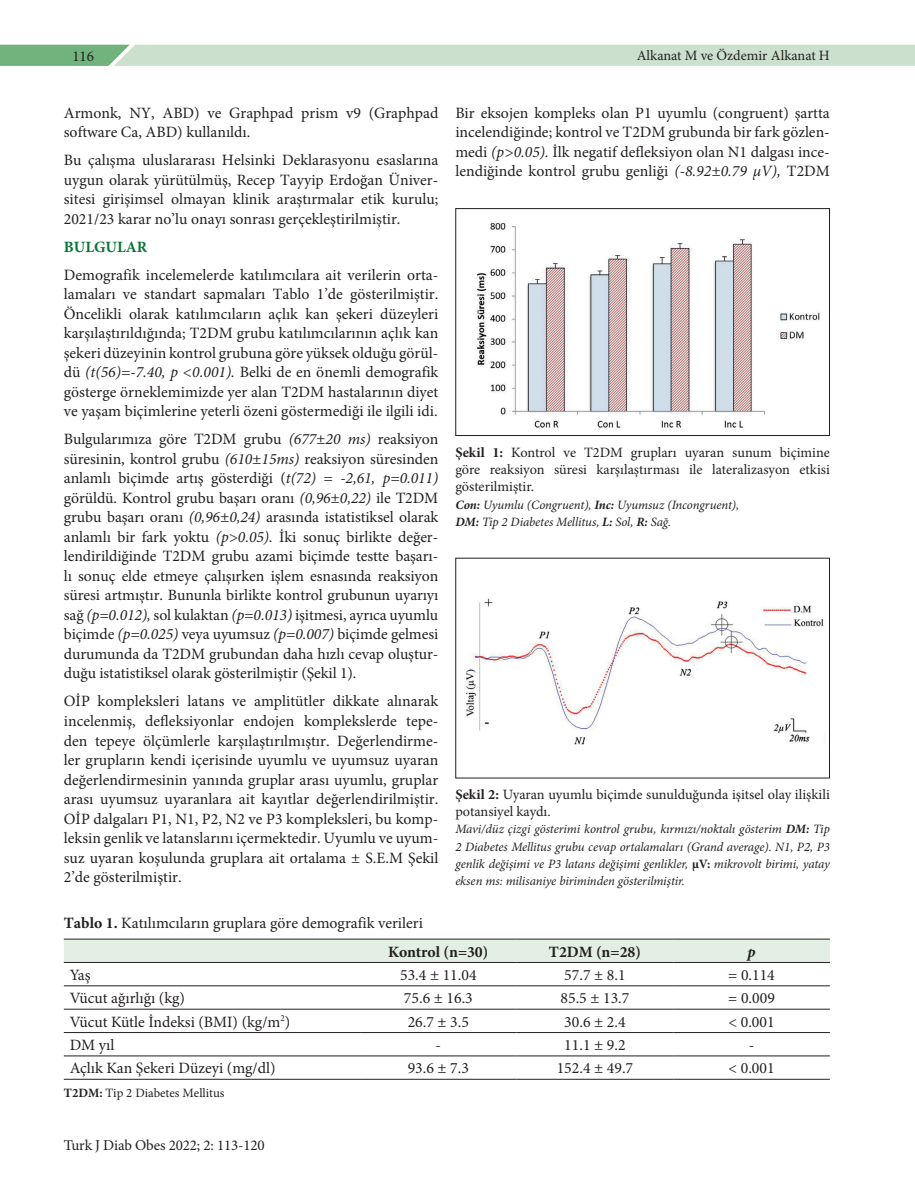
<style>
.page{position:relative;width:915px;height:1191px;background:#fff}
.page>*{position:absolute;margin:0;border:0;box-sizing:border-box;transform-origin:0 0}
.t1{font:15.75px/19.5px "Minion Pro";color:#231f20;text-align:justify}
.t2{font:700 15.75px "Minion Pro";color:#231f20}
.t3{font:700 15.75px "Minion Pro";color:#057732}
.t4{font:italic 700 15.75px "Minion Pro";color:#231f20}
.t5{font:15px "Minion Pro";letter-spacing:-.01em;color:#231f20}
.t6{font:14.25px/17.2px "Minion Pro";color:#231f20;text-align:justify}
.t7{font:italic 12.75px/17.2px "Minion Pro";letter-spacing:-.01em;color:#231f20}
.t8{font:12.75px "Minion Pro";color:#231f20}
.s1{font-style:italic}
.s2{font-weight:700}
.s3{font-weight:700;font-style:normal}
</style>
<div class="page">
<svg style="left:0;top:45px;width:915px;height:21px;background:#c0dbc3"></svg>
<div style="left:64px;top:939px;width:765px;height:23px;background:#e3efe4"></div>
<hr style="left:64px;top:985px;width:296px;height:1px;background:#231f20">
<hr style="left:360px;top:985px;width:156px;height:1px;background:#231f20">
<hr style="left:516px;top:985px;width:157px;height:1px;background:#231f20">
<hr style="left:673px;top:985px;width:156px;height:1px;background:#231f20">
<hr style="left:64px;top:1009px;width:296px;height:1px;background:#231f20">
<hr style="left:360px;top:1009px;width:156px;height:1px;background:#231f20">
<hr style="left:516px;top:1009px;width:157px;height:1px;background:#231f20">
<hr style="left:673px;top:1009px;width:156px;height:1px;background:#231f20">
<hr style="left:64px;top:1032px;width:296px;height:1px;background:#231f20">
<hr style="left:360px;top:1032px;width:156px;height:1px;background:#231f20">
<hr style="left:516px;top:1032px;width:157px;height:1px;background:#231f20">
<hr style="left:673px;top:1032px;width:156px;height:1px;background:#231f20">
<hr style="left:64px;top:1055px;width:296px;height:1px;background:#231f20">
<hr style="left:360px;top:1055px;width:156px;height:1px;background:#231f20">
<hr style="left:516px;top:1055px;width:157px;height:1px;background:#231f20">
<hr style="left:673px;top:1055px;width:156px;height:1px;background:#231f20">
<hr style="left:64px;top:1079px;width:296px;height:1px;background:#231f20">
<hr style="left:360px;top:1079px;width:156px;height:1px;background:#231f20">
<hr style="left:516px;top:1079px;width:157px;height:1px;background:#231f20">
<hr style="left:673px;top:1079px;width:156px;height:1px;background:#231f20">
<hr style="left:64px;top:938px;width:296px;height:1px;background:#231f20">
<hr style="left:360px;top:938px;width:156px;height:1px;background:#231f20">
<hr style="left:516px;top:938px;width:157px;height:1px;background:#231f20">
<hr style="left:673px;top:938px;width:156px;height:1px;background:#231f20">
<hr style="left:64px;top:962px;width:296px;height:1px;background:#231f20">
<hr style="left:360px;top:962px;width:156px;height:1px;background:#231f20">
<hr style="left:516px;top:962px;width:157px;height:1px;background:#231f20">
<hr style="left:673px;top:962px;width:156px;height:1px;background:#231f20">
<img style="left:476px;top:222px;width:344px;height:206px">
<div style="left:455px;top:208px;width:374px;height:228px;border:1px solid #231f20"></div>
<img style="left:466px;top:598px;width:359px;height:147px">
<p class="t5" style="left:72px;top:46px;width:23px">116</p>
<p class="t6" style="left:636px;top:47px;width:194px">Alkanat M ve Özdemir Alkanat H</p>
<p class="t1" style="left:64px;top:103px;width:376px">Armonk, NY, ABD) ve Graphpad prism v9 (Graphpad software Ca, ABD) kullanıldı.</p>
<p class="t1" style="left:64px;top:151px;width:376px">Bu çalışma uluslararası Helsinki Deklarasyonu esaslarına uygun olarak yürütülmüş, Recep Tayyip Erdoğan Üniver&shy;sitesi girişimsel olmayan klinik araştırmalar etik kurulu; 2021/23 karar no’lu onayı sonrası gerçekleştirilmiştir.</p>
<p class="t3" style="left:64px;top:236px;width:85px">BULGULAR</p>
<p class="t1" style="left:64px;top:265px;width:376px">Demografik incelemelerde katılımcılara ait verilerin orta&shy;lamaları ve standart sapmaları Tablo 1’de gösterilmiştir.<br>Öncelikli olarak katılımcıların açlık kan şekeri düzeyleri karşılaştırıldığında; T2DM grubu katılımcılarının açlık kan şekeri düzeyinin kontrol grubuna göre yüksek olduğu görül&shy;dü <span class="s1">(t(56)=-7.40, p &lt;0.001).</span> Belki de en önemli demografik gösterge örneklemimizde yer alan T2DM hastalarının diyet ve yaşam biçimlerine yeterli özeni göstermediği ile ilgili idi.</p>
<p class="t1" style="left:64px;top:430px;width:376px">Bulgularımıza göre T2DM grubu <span class="s1">(677±20 ms)</span> reaksiyon süresinin, kontrol grubu <span class="s1">(610±15ms)</span> reaksiyon süresinden anlamlı biçimde artış gösterdiği (<span class="s1">t(72) = -2,61, p=0.011) </span>görüldü. Kontrol grubu başarı oranı <span class="s1">(0,96±0,22)</span> ile T2DM grubu başarı oranı <span class="s1">(0,96±0,24)</span> arasında istatistiksel olarak anlamlı bir fark yoktu <span class="s1">(p&gt;0.05).</span> İki sonuç birlikte değer&shy;lendirildiğinde T2DM grubu azami biçimde testte başarı&shy;lı sonuç elde etmeye çalışırken işlem esnasında reaksiyon süresi artmıştır. Bununla birlikte kontrol grubunun uyarıyı sağ <span class="s1">(p=0.012),</span> sol kulaktan <span class="s1">(p=0.013)</span> işitmesi, ayrıca uyumlu biçimde <span class="s1">(p=0.025)</span> veya uyumsuz <span class="s1">(p=0.007)</span> biçimde gelmesi durumunda da T2DM grubundan daha hızlı cevap oluştur&shy;duğu istatistiksel olarak gösterilmiştir (Şekil 1).</p>
<p class="t1" style="left:64px;top:692px;width:376px">OİP kompleksleri latans ve amplitütler dikkate alınarak incelenmiş, defleksiyonlar endojen komplekslerde tepe&shy;den tepeye ölçümlerle karşılaştırılmıştır. Değerlendirme&shy;ler grupların kendi içerisinde uyumlu ve uyumsuz uyaran değerlendirmesinin yanında gruplar arası uyumlu, gruplar arası uyumsuz uyaranlara ait kayıtlar değerlendirilmiştir.<br>OİP dalgaları P1, N1, P2, N2 ve P3 kompleksleri, bu komp&shy;leksin genlik ve latanslarını içermektedir. Uyumlu ve uyum&shy;suz uyaran koşulunda gruplara ait ortalama ± S.E.M Şekil 2’de gösterilmiştir.</p>
<p class="t1" style="left:388px;top:909px;width:101px;line-height:28px;text-indent:-324px"><span class="s2">Tablo 1.</span> Katılımcıların gruplara göre demografik verileri<br><span class="s2">Kontrol (n=30)</span></p>
<p class="t1" style="left:455px;top:103px;width:376px">Bir eksojen kompleks olan P1 uyumlu (congruent) şartta incelendiğinde; kontrol ve T2DM grubunda bir fark gözlen&shy;medi <span class="s1">(p&gt;0.05).</span> İlk negatif defleksiyon olan N1 dalgası ince&shy;lendiğinde kontrol grubu genliği <span class="s1">(-8.92±0.79 µV),</span> T2DM</p>
<p class="t6" style="left:455px;top:444px;width:376px"><span class="s2">Şekil 1:</span> Kontrol ve T2DM grupları uyaran sunum biçimine göre reaksiyon süresi karşılaştırması ile lateralizasyon etkisi gösterilmiştir.</p>
<p class="t7" style="left:455px;top:496px;width:285px"><span class="s2">Con:</span> Uyumlu (Congruent), <span class="s2">Inc:</span> Uyumsuz (Incongruent),<br><span class="s2">DM:</span> Tip 2 Diabetes Mellitus, <span class="s2">L:</span> Sol, <span class="s2">R:</span> Sağ.</p>
<p class="t6" style="left:455px;top:785px;width:376px"><span class="s2">Şekil 2:</span> Uyaran uyumlu biçimde sunulduğunda işitsel olay ilişkili potansiyel kaydı.</p>
<p class="t7" style="left:455px;top:820px;width:376px;text-align:justify">Mavi/düz çizgi gösterimi kontrol grubu, kırmızı/noktalı gösterim <span class="s2">DM:</span> Tip 2 Diabetes Mellitus grubu cevap ortalamaları (Grand average). N1, P2, P3 genlik değişimi ve P3 latans değişimi genlikler, <span class="s3">µV:</span> mikrovolt birimi, yatay eksen ms: milisaniye biriminden gösterilmiştir.</p>
<p class="t2" style="left:548px;top:940px;width:93px">T2DM (n=28)</p>
<p class="t4" style="left:747px;top:940px;width:10px">p</p>
<p class="t1" style="left:70px;top:965px;width:22px">Yaş</p>
<p class="t1" style="left:400px;top:965px;width:78px">53.4 ± 11.04</p>
<p class="t1" style="left:564px;top:965px;width:63px">57.7 ± 8.1</p>
<p class="t1" style="left:728px;top:965px;width:48px">= 0.114</p>
<p class="t1" style="left:70px;top:988px;width:117px">Vücut ağırlığı (kg)</p>
<p class="t1" style="left:404px;top:988px;width:70px">75.6 ± 16.3</p>
<p class="t1" style="left:560px;top:988px;width:70px">85.5 ± 13.7</p>
<p class="t1" style="left:728px;top:988px;width:48px">= 0.009</p>
<p class="t1" style="left:70px;top:1012px;width:222px">Vücut Kütle İndeksi (BMI) (kg/m<sup>2</sup>)</p>
<p class="t1" style="left:407px;top:1012px;width:63px">26.7 ± 3.5</p>
<p class="t1" style="left:564px;top:1012px;width:63px">30.6 ± 2.4</p>
<p class="t1" style="left:728px;top:1012px;width:48px">&lt; 0.001</p>
<p class="t1" style="left:70px;top:1035px;width:46px">DM yıl</p>
<p class="t1" style="left:435px;top:1035px;width:7px">-</p>
<p class="t1" style="left:564px;top:1035px;width:63px">11.1 ± 9.2</p>
<p class="t1" style="left:748px;top:1035px;width:7px">-</p>
<p class="t1" style="left:70px;top:1058px;width:207px">Açlık Kan Şekeri Düzeyi (mg/dl)</p>
<p class="t1" style="left:407px;top:1058px;width:63px">93.6 ± 7.3</p>
<p class="t1" style="left:556px;top:1058px;width:78px">152.4 ± 49.7</p>
<p class="t1" style="left:728px;top:1058px;width:48px">&lt; 0.001</p>
<p class="t8" style="left:64px;top:1084px;width:162px"><span class="s2">T2DM:</span> Tip 2 Diabetes Mellitus</p>
<p class="t5" style="left:64px;top:1134px;width:202px">Turk J Diab Obes 2022; 2: 113-120</p>
</div>
